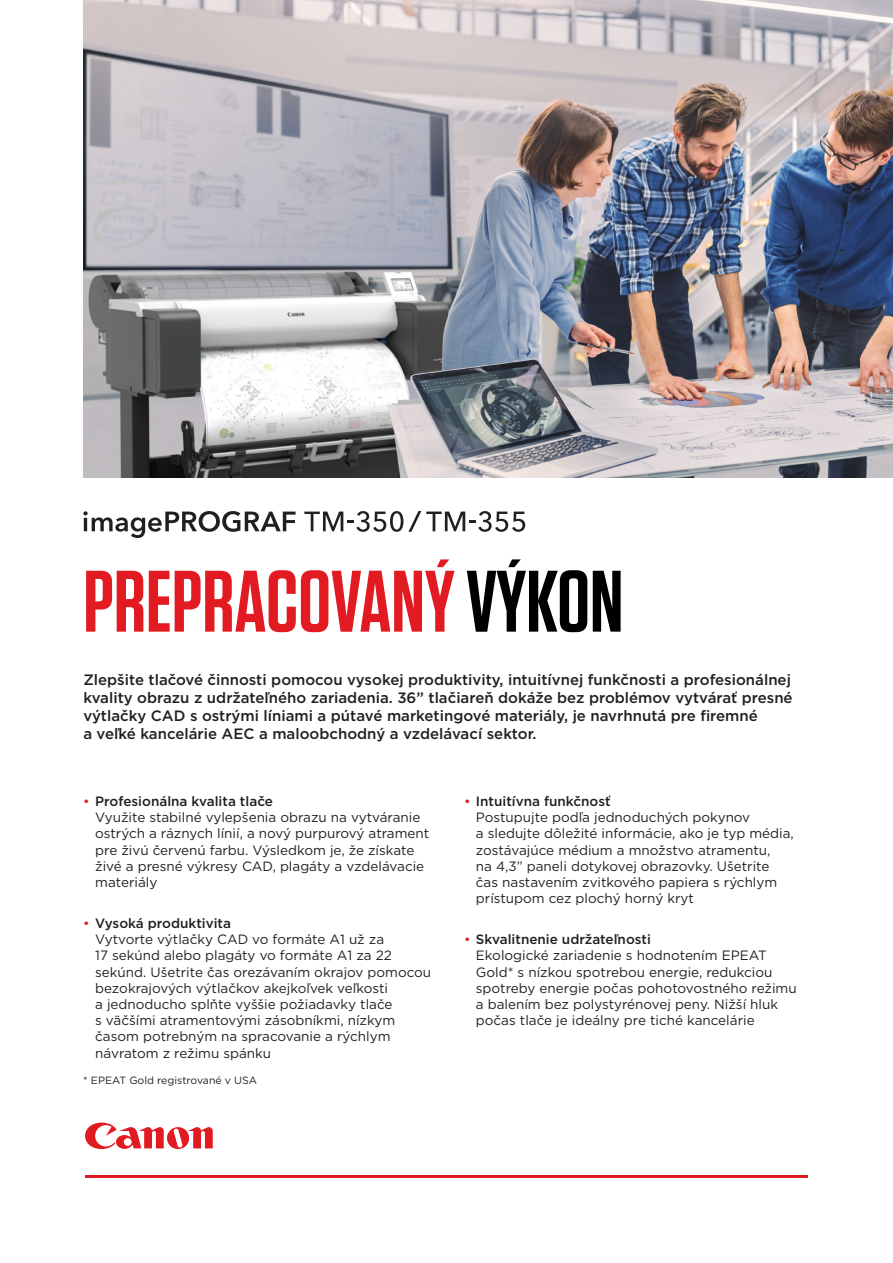
<style>
.page{position:relative;width:893px;height:1263px;background:#fff}
.page>*{position:absolute;margin:0;border:0;box-sizing:border-box;transform-origin:0 0}
.Headline{font:600 87px "Tungsten";color:#e21a21}
.t1{font:500 15px/18px "Gotham";color:#231f20}
.t2{font:13.5px/16.2px "Gotham";color:#231f20}
.TABLE_A_BODY{font:10.5px "Gotham";color:#231f20}
.s1{color:#000002}
.s2{color:#e21a21}
.s3{font-weight:500}
</style>
<div class="page">
<svg style="left:85px;top:1122px;width:128px;height:28px"></svg>
<hr style="left:85px;top:1175px;width:723px;height:3px;background:#e21a21">
<img style="left:83px;top:0;width:810px;height:478px">
<svg style="left:83px;top:511px;width:213px;height:27px"></svg>
<svg style="left:304px;top:511px;width:221px;height:21px"></svg>
<p class="Headline" style="left:83px;top:556px;width:542px">PREPRACOVANÝ <span class="s1">VÝKON</span></p>
<p class="t1" style="left:83px;top:670px;width:711px">Zlepšite tlačové činnosti pomocou vysokej produktivity, intuitívnej funkčnosti a profesionálnej kvality obrazu z udržateľného zariadenia. 36” tlačiareň dokáže bez problémov vytvárať presné výtlačky CAD s ostrými líniami a pútavé marketingové materiály, je navrhnutá pre firemné<br>a veľké kancelárie AEC a maloobchodný a vzdelávací sektor.</p>
<p class="t2" style="left:95px;top:793px;width:336px;text-indent:-12px"><span class="s2">•</span> <span class="s3">Profesionálna kvalita tlače<br></span>Využite stabilné vylepšenia obrazu na vytváranie ostrých a ráznych línií, a nový purpurový atrament pre živú červenú farbu. Výsledkom je, že získate živé a presné výkresy CAD, plagáty a vzdelávacie materiály</p>
<p class="t2" style="left:95px;top:915px;width:338px;text-indent:-12px"><span class="s2">•</span> <span class="s3">Vysoká produktivita<br></span>Vytvorte výtlačky CAD vo formáte A1 už za<br>17 sekúnd alebo plagáty vo formáte A1 za 22 sekúnd. Ušetrite čas orezávaním okrajov pomocou bezokrajových výtlačkov akejkoľvek veľkosti<br>a jednoducho splňte vyššie požiadavky tlače<br>s väčšími atramentovými zásobníkmi, nízkym časom potrebným na spracovanie a rýchlym návratom z režimu spánku</p>
<p class="TABLE_A_BODY" style="left:83px;top:1074px;width:175px">* EPEAT Gold registrované v USA</p>
<p class="t2" style="left:476px;top:793px;width:319px;text-indent:-12px"><span class="s2">•</span> <span class="s3">Intuitívna funkčnosť<br></span>Postupujte podľa jednoduchých pokynov<br>a sledujte dôležité informácie, ako je typ média, zostávajúce médium a množstvo atramentu,<br>na 4,3” paneli dotykovej obrazovky. Ušetrite čas nastavením zvitkového papiera s rýchlym prístupom cez plochý horný kryt</p>
<p class="t2" style="left:476px;top:931px;width:322px;text-indent:-12px"><span class="s2">•</span> <span class="s3">Skvalitnenie udržateľnosti<br></span>Ekologické zariadenie s hodnotením EPEAT Gold* s nízkou spotrebou energie, redukciou spotreby energie počas pohotovostného režimu a balením bez polystyrénovej peny. Nižší hluk počas tlače je ideálny pre tiché kancelárie</p>
</div>
